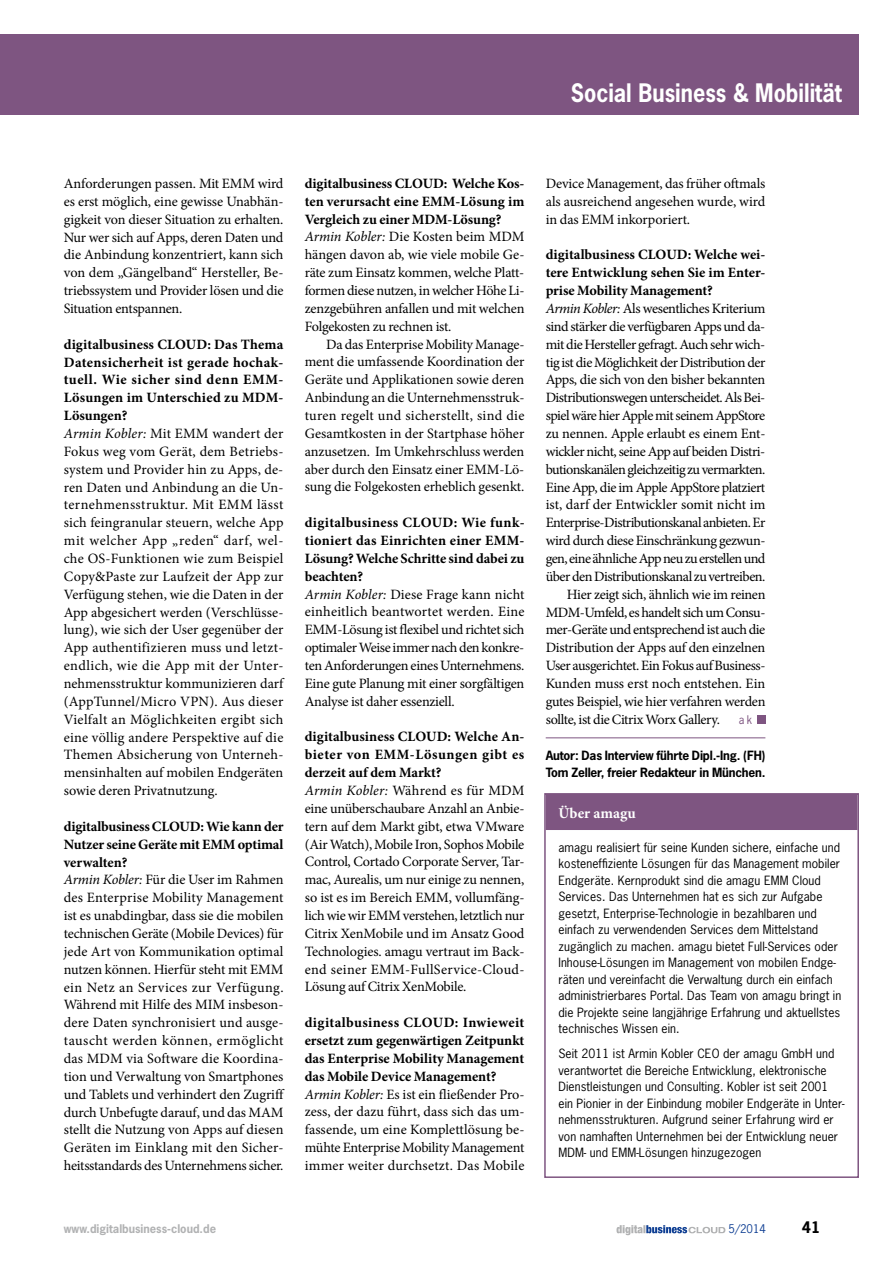
<style>
.page{position:relative;width:893px;height:1263px;background:#fff}
.page>*{position:absolute;margin:0;border:0;box-sizing:border-box;transform-origin:0 0}
.t1{font:700 24px "News Gothic Std";color:#fff;scale:.9 1}
.t2{font:700 15px "Minion Pro";letter-spacing:.005em;color:#fff}
.t3{font:700 15px "News Gothic Std";color:#000}
.t4{font:14.25px/17.9px "Minion Pro";letter-spacing:-.01em;color:#000}
.t5{font:14.25px/17.9px "Minion Pro";letter-spacing:.01em;color:#000}
.t6{font:14.25px "Minion Pro";letter-spacing:-.03em;color:#000}
.t7{font:14.25px "Minion Pro";letter-spacing:-.04em;color:#000}
.t8{font:14.25px "Minion Pro";letter-spacing:-.035em;color:#000}
.t9{font:700 14.25px "Minion Pro";color:#000}
.t10{font:12px/16.5px "News Gothic Std";letter-spacing:.005em;color:#000}
.t11{font:700 12px/17.9px "News Gothic Std";letter-spacing:-.015em;color:#000}
.t12{font:700 11.25px "News Gothic Std";color:#b1b2b3}
.t13{font:11.25px "News Gothic Std";color:#0f3f93}
.t14{font:11.25px "News Gothic Std";color:#7e5581}
.s1{font-weight:700}
.s2{font-style:italic}
</style>
<div class="page">
<svg style="left:616px;top:1225px;width:109px;height:10px"></svg>
<div style="left:0;top:34px;width:859px;height:81px;background:#7e5581"></div>
<hr style="left:546px;top:737px;width:219px;height:1px;background:#7e5581">
<div style="left:757px;top:715px;width:8px;height:9px;background:#7e5581"></div>
<div style="left:546px;top:794px;width:311px;height:36px;background:#7e5581"></div>
<div style="left:544px;top:793px;width:315px;height:385px;border:2px solid #7e5581"></div>
<h1 class="t1" style="left:571px;top:77px;width:303px">Social Business &amp; Mobilität</h1>
<p class="t4" style="left:64px;top:175px;width:221px;text-align:justify">Anforderungen passen. Mit EMM wird es erst möglich, eine gewisse Unabhän&shy;gigkeit von dieser Situation zu erhalten.<br>Nur wer sich auf Apps, deren Daten und die Anbindung konzentriert, kann sich von dem „Gängelband“ Hersteller, Be&shy;triebssystem und Provider lösen und die Situation entspannen.</p>
<p class="t5" style="left:64px;top:335px;width:221px"><span class="s1">digitalbusiness CLOUD: Das Thema Datensicherheit ist gerade hochak&shy;tuell. Wie sicher sind denn EMM-Lösungen im Unterschied zu MDM-Lösungen?<br></span><span class="s2">Armin Kobler:</span> Mit EMM wandert der Fokus weg vom Gerät, dem Betriebs&shy;system und Provider hin zu Apps, de&shy;ren Daten und Anbindung an die Un&shy;ternehmensstruktur. Mit EMM lässt sich feingranular steuern, welche App mit welcher App „reden“ darf, wel&shy;che OS-Funktionen wie zum Beispiel Copy&amp;Paste zur Laufzeit der App zur Verfügung stehen, wie die Daten in der App abgesichert werden (Verschlüsse&shy;lung), wie sich der User gegenüber der App authentifizieren muss und letzt&shy;endlich, wie die App mit der Unter&shy;nehmensstruktur kommunizieren darf (AppTunnel/Micro VPN). Aus dieser Vielfalt an Möglichkeiten ergibt sich eine völlig andere Perspektive auf die Themen Absicherung von Unterneh&shy;mensinhalten auf mobilen Endgeräten sowie deren Privatnutzung.</p>
<p class="t4" style="left:64px;top:817px;width:221px"><span class="s1">digitalbusiness CLOUD: Wie kann der Nutzer seine Geräte mit EMM optimal verwalten?<br></span><span class="s2">Armin Kobler:</span> Für die User im Rahmen des Enterprise Mobility Management ist es unabdingbar, dass sie die mobilen technischen Geräte (Mobile Devices) für jede Art von Kommunikation optimal nutzen können. Hierfür steht mit EMM ein Netz an Services zur Verfügung.<br>Während mit Hilfe des MIM insbeson&shy;dere Daten synchronisiert und ausge&shy;tauscht werden können, ermöglicht das MDM via Software die Koordina&shy;tion und Verwaltung von Smartphones und Tablets und verhindert den Zugriff durch Unbefugte darauf, und das MAM stellt die Nutzung von Apps auf diesen Geräten im Einklang mit den Sicher&shy;heitsstandards des Unternehmens sicher.</p>
<p class="t4" style="left:305px;top:174px;width:221px"><span class="s1">digitalbusiness CLOUD: Welche Kos&shy;ten verursacht eine EMM-Lösung im Vergleich zu einer MDM-Lösung?<br></span><span class="s2">Armin Kobler:</span> Die Kosten beim MDM hängen davon ab, wie viele mobile Ge&shy;räte zum Einsatz kommen, welche Platt&shy;formen diese nutzen, in welcher Höhe Li&shy;zenzgebühren anfallen und mit welchen Folgekosten zu rechnen ist.</p>
<p class="t4" style="left:305px;top:335px;width:221px;text-align:justify;text-indent:21px">Da das Enterprise Mobility Manage&shy;ment die umfassende Koordination der Geräte und Applikationen sowie deren Anbindung an die Unternehmensstruk&shy;turen regelt und sicherstellt, sind die Gesamtkosten in der Startphase höher anzusetzen. Im Umkehrschluss werden aber durch den Einsatz einer EMM-Lö&shy;sung die Folgekosten erheblich gesenkt.</p>
<p class="t4" style="left:305px;top:514px;width:221px"><span class="s1">digitalbusiness CLOUD: Wie funk&shy;tioniert das Einrichten einer EMM-Lösung? Welche Schritte sind dabei zu beachten?<br></span><span class="s2">Armin Kobler:</span> Diese Frage kann nicht einheitlich beantwortet werden. Eine EMM-Lösung ist flexibel und richtet sich optimaler Weise immer nach den konkre&shy;ten Anforderungen eines Unternehmens.<br>Eine gute Planung mit einer sorgfältigen Analyse ist daher essenziell.</p>
<p class="t4" style="left:305px;top:728px;width:221px"><span class="s1">digitalbusiness CLOUD: Welche An&shy;bieter von EMM-Lösungen gibt es derzeit auf dem Markt?<br></span><span class="s2">Armin Kobler:</span> Während es für MDM eine unüberschaubare Anzahl an Anbie&shy;tern auf dem Markt gibt, etwa VMware (Air Watch), Mobile Iron, Sophos Mobile Control, Cortado Corporate Server, Tar&shy;mac, Aurealis, um nur einige zu nennen, so ist es im Bereich EMM, vollumfäng&shy;lich wie wir EMM verstehen, letztlich nur Citrix XenMobile und im Ansatz Good Technologies. amagu vertraut im Back&shy;end seiner EMM-FullService-Cloud-Lösung auf Citrix XenMobile.</p>
<p class="t4" style="left:305px;top:1014px;width:221px"><span class="s1">digitalbusiness CLOUD: Inwieweit ersetzt zum gegenwärtigen Zeitpunkt das Enterprise Mobility Management das Mobile Device Management?<br></span><span class="s2">Armin Kobler:</span> Es ist ein fließender Pro&shy;zess, der dazu führt, dass sich das um&shy;fassende, um eine Komplettlösung be&shy;mühte Enterprise Mobility Management immer weiter durchsetzt. Das Mobile</p>
<p class="t4" style="left:546px;top:175px;width:221px;text-align:justify">Device Management, das früher oftmals als ausreichend angesehen wurde, wird in das EMM inkorporiert.</p>
<p class="t9" style="left:546px;top:245px;width:221px">digitalbusiness CLOUD: Welche wei-</p>
<p class="t9" style="left:546px;top:263px;width:221px">tere Entwicklung sehen Sie im Enter-</p>
<p class="t9" style="left:546px;top:280px;width:169px">prise Mobility Management?</p>
<p class="t6" style="left:546px;top:299px;width:221px"><span class="s2">Armin Kobler:</span> Als wesentliches Kriterium</p>
<p class="t6" style="left:546px;top:317px;width:221px">sind stärker die verfügbaren Apps und da-</p>
<p class="t6" style="left:546px;top:335px;width:221px">mit die Hersteller gefragt. Auch sehr wich-</p>
<p class="t6" style="left:546px;top:352px;width:221px">tig ist die Möglichkeit der Distribution der</p>
<p class="t4" style="left:546px;top:371px;width:221px">Apps, die sich von den bisher bekannten</p>
<p class="t7" style="left:546px;top:388px;width:221px">Distributionswegen unterscheidet. Als Bei-</p>
<p class="t8" style="left:546px;top:406px;width:221px">spiel wäre hier Apple mit seinem AppStore</p>
<p class="t4" style="left:546px;top:425px;width:221px">zu nennen. Apple erlaubt es einem Ent-</p>
<p class="t6" style="left:546px;top:442px;width:221px">wickler nicht, seine App auf beiden Distri-</p>
<p class="t7" style="left:546px;top:460px;width:221px">butionskanälen gleichzeitig zu vermarkten.</p>
<p class="t8" style="left:546px;top:477px;width:221px">Eine App, die im Apple AppStore platziert</p>
<p class="t4" style="left:546px;top:496px;width:221px">ist, darf der Entwickler somit nicht im</p>
<p class="t7" style="left:546px;top:513px;width:221px">Enterprise-Distributionskanal anbieten. Er</p>
<p class="t6" style="left:546px;top:531px;width:221px">wird durch diese Einschränkung gezwun-</p>
<p class="t7" style="left:546px;top:549px;width:221px">gen, eine ähnliche App neu zu erstellen und</p>
<p class="t8" style="left:546px;top:567px;width:221px">über den Distributionskanal zu vertreiben.</p>
<p class="t4" style="left:567px;top:585px;width:200px">Hier zeigt sich, ähnlich wie im reinen</p>
<p class="t7" style="left:546px;top:602px;width:221px">MDM-Umfeld, es handelt sich um Consu-</p>
<p class="t8" style="left:546px;top:620px;width:221px">mer-Geräte und entsprechend ist auch die</p>
<p class="t4" style="left:546px;top:639px;width:221px">Distribution der Apps auf den einzelnen</p>
<p class="t6" style="left:546px;top:656px;width:221px">User ausgerichtet. Ein Fokus auf Business-</p>
<p class="t4" style="left:546px;top:674px;width:221px">Kunden muss erst noch entstehen. Ein</p>
<p class="t4" style="left:546px;top:692px;width:221px">gutes Beispiel, wie hier verfahren werden</p>
<p class="t4" style="left:546px;top:710px;width:176px">sollte, ist die Citrix Worx Gallery.</p>
<p class="t14" style="left:739px;top:712px;width:15px">ak</p>
<p class="t11" style="left:546px;top:746px;width:221px">Autor: Das Interview führte Dipl.-Ing. (FH)<br>Tom Zeller, freier Redakteur in München.</p>
<p class="t2" style="left:558px;top:803px;width:79px">Über amagu</p>
<p class="t10" style="left:558px;top:839px;width:284px">amagu realisiert für seine Kunden sichere, einfache und kosteneffiziente Lösungen für das Management mobiler Endgeräte. Kernprodukt sind die amagu EMM Cloud Services. Das Unternehmen hat es sich zur Aufgabe gesetzt, Enterprise-Technologie in bezahlbaren und einfach zu verwendenden Services dem Mittelstand zugänglich zu machen. amagu bietet Full-Services oder Inhouse-Lösungen im Management von mobilen Endge&shy;räten und vereinfacht die Verwaltung durch ein einfach administrierbares Portal. Das Team von amagu bringt in die Projekte seine langjährige Erfahrung und aktuellstes technisches Wissen ein.</p>
<p class="t10" style="left:558px;top:1045px;width:288px">Seit 2011 ist Armin Kobler CEO der amagu GmbH und verantwortet die Bereiche Entwicklung, elektronische Dienstleistungen und Consulting. Kobler ist seit 2001 ein Pionier in der Einbindung mobiler Endgeräte in Unter&shy;nehmensstrukturen. Aufgrund seiner Erfahrung wird er von namhaften Unternehmen bei der Entwicklung neuer MDM- und EMM-Lösungen hinzugezogen</p>
<p class="t12" style="left:64px;top:1221px;width:154px">www.digitalbusiness-cloud.de</p>
<p class="t13" style="left:729px;top:1222px;width:39px">5/2014</p>
<p class="t3" style="left:802px;top:1217px;width:20px">41</p>
</div>
